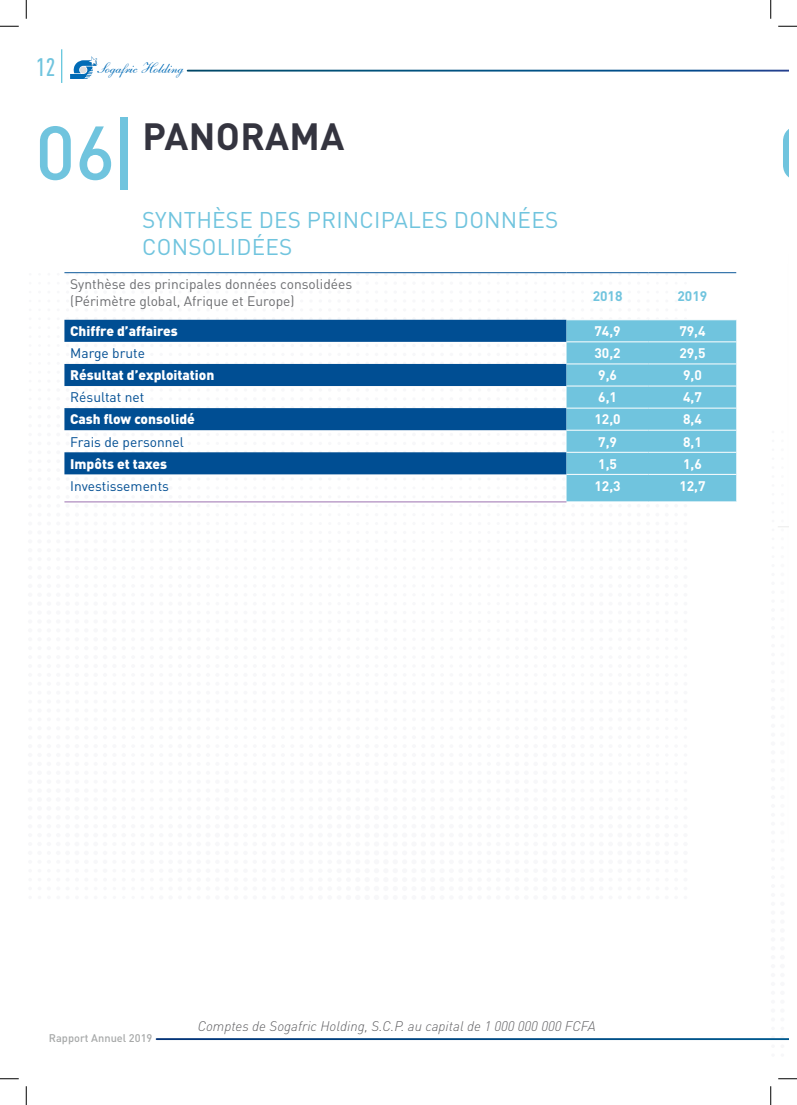
<style>
.page{position:relative;width:797px;height:1105px;background:#fff}
.page>*{position:absolute;margin:0;border:0;box-sizing:border-box;transform-origin:0 0}
.t1{font:500 75px "DINOT";color:#70c4de}
.t2{font:700 37.5px "DINOT";letter-spacing:.01em;color:#34343f}
.t3{font:500 condensed 25px "DINOT";color:#70c4de}
.t4{font:22.5px/27px "DINOT";letter-spacing:.01em;color:#70c4de}
.t5{font:15px "Shelley Andante BT";color:#006bb6}
.t6{font:13.75px "DINOT";color:#6c6d70}
.t7{font:900 13.75px "DINOT";color:#fff}
.t8{font:italic 300 13.75px "DINOT";color:#5f5f62}
.t9{font:700 13.75px "DINOT";color:#fff}
.t10{font:13.75px "DINOT";color:#004e93}
.t11{font:700 13.75px "DINOT";color:#70c4de}
.t12{font:500 11px "DINOT";color:#a7a9a9}
</style>
<div class="page">
<svg style="left:70px;top:56px;width:28px;height:23px"></svg>
<hr style="left:61px;top:49px;width:1px;height:34px;background:#5ec4dc">
<svg style="left:178px;top:273px;width:13px;height:1px"></svg>
<svg style="left:412px;top:273px;width:13px;height:1px"></svg>
<svg style="left:75px;top:319px;width:13px;height:1px"></svg>
<svg style="left:103px;top:273px;width:13px;height:47px"></svg>
<svg style="left:178px;top:319px;width:13px;height:1px"></svg>
<svg style="left:309px;top:319px;width:13px;height:1px"></svg>
<svg style="left:440px;top:319px;width:13px;height:1px"></svg>
<svg style="left:122px;top:273px;width:13px;height:47px"></svg>
<svg style="left:150px;top:273px;width:13px;height:47px"></svg>
<svg style="left:281px;top:474px;width:13px;height:1px"></svg>
<svg style="left:309px;top:474px;width:13px;height:1px"></svg>
<svg style="left:150px;top:474px;width:13px;height:28px"></svg>
<svg style="left:543px;top:474px;width:13px;height:28px"></svg>
<svg style="left:126px;top:474px;width:18px;height:28px"></svg>
<svg style="left:178px;top:474px;width:13px;height:28px"></svg>
<div style="left:120px;top:117px;width:8px;height:72px;background:#70c4de"></div>
<svg style="left:64px;top:320px;width:498px;height:154px;fill:#004e93"></svg>
<svg style="left:562px;top:319px;width:174px;height:183px;background:#73c4de"></svg>
<hr style="left:64px;top:502px;width:502px;height:1px;background:#9b70af">
<hr style="left:566px;top:320px;width:82px;height:1px;background:#fff">
<hr style="left:648px;top:320px;width:88px;height:1px;background:#fff">
<hr style="left:566px;top:342px;width:82px;height:1px;background:#fff">
<hr style="left:648px;top:342px;width:88px;height:1px;background:#fff">
<hr style="left:566px;top:364px;width:82px;height:1px;background:#fff">
<hr style="left:648px;top:364px;width:88px;height:1px;background:#fff">
<hr style="left:566px;top:386px;width:82px;height:1px;background:#fff">
<hr style="left:648px;top:386px;width:88px;height:1px;background:#fff">
<hr style="left:566px;top:408px;width:82px;height:1px;background:#fff">
<hr style="left:648px;top:408px;width:88px;height:1px;background:#fff">
<hr style="left:566px;top:430px;width:82px;height:1px;background:#fff">
<hr style="left:648px;top:430px;width:88px;height:1px;background:#fff">
<hr style="left:566px;top:452px;width:82px;height:1px;background:#fff">
<hr style="left:648px;top:452px;width:88px;height:1px;background:#fff">
<hr style="left:566px;top:474px;width:82px;height:1px;background:#fff">
<hr style="left:648px;top:474px;width:88px;height:1px;background:#fff">
<hr style="left:64px;top:272px;width:502px;height:1px;background:#0b589a">
<hr style="left:566px;top:272px;width:82px;height:1px;background:#0b589a">
<hr style="left:648px;top:272px;width:88px;height:1px;background:#0b589a">
<svg style="left:0;top:25px;width:19px;height:2px"></svg>
<svg style="left:778px;top:25px;width:19px;height:2px"></svg>
<svg style="left:0;top:1078px;width:19px;height:1px"></svg>
<svg style="left:778px;top:1078px;width:19px;height:1px"></svg>
<svg style="left:25px;top:0;width:2px;height:19px"></svg>
<svg style="left:25px;top:1086px;width:2px;height:19px"></svg>
<svg style="left:770px;top:0;width:1px;height:19px"></svg>
<svg style="left:770px;top:1086px;width:1px;height:19px"></svg>
<h3 class="t3" style="left:36px;top:52px;width:21px">12</h3>
<p class="t5" style="left:97px;top:59px;width:88px">Sogafric Holding</p>
<h1 class="t1" style="left:35px;top:102px;width:81px">06</h1>
<h2 class="t2" style="left:142px;top:111px;width:203px">PANORAMA</h2>
<h3 class="t4" style="left:142px;top:205px;width:417px">SYNTHÈSE DES PRINCIPALES DONNÉES<br>CONSOLIDÉES</h3>
<p class="t6" style="left:70px;top:275px;width:283px">Synthèse des principales données consolidées</p>
<p class="t6" style="left:70px;top:291px;width:226px">(Périmètre global, Afrique et Europe)</p>
<p class="t11" style="left:592px;top:287px;width:31px">2018</p>
<p class="t11" style="left:677px;top:287px;width:31px">2019</p>
<p class="t7" style="left:70px;top:322px;width:109px">Chiffre d’affaires</p>
<p class="t9" style="left:594px;top:322px;width:28px">74,9</p>
<p class="t9" style="left:679px;top:322px;width:28px">79,4</p>
<p class="t10" style="left:70px;top:344px;width:76px">Marge brute</p>
<p class="t9" style="left:594px;top:344px;width:28px">30,2</p>
<p class="t9" style="left:679px;top:344px;width:28px">29,5</p>
<p class="t7" style="left:70px;top:366px;width:146px">Résultat d’exploitation</p>
<p class="t9" style="left:598px;top:366px;width:20px">9,6</p>
<p class="t9" style="left:683px;top:366px;width:20px">9,0</p>
<p class="t10" style="left:70px;top:388px;width:76px">Résultat net</p>
<p class="t9" style="left:598px;top:388px;width:20px">6,1</p>
<p class="t9" style="left:683px;top:388px;width:20px">4,7</p>
<p class="t7" style="left:70px;top:410px;width:126px">Cash flow consolidé</p>
<p class="t9" style="left:594px;top:410px;width:28px">12,0</p>
<p class="t9" style="left:683px;top:410px;width:20px">8,4</p>
<p class="t10" style="left:70px;top:432px;width:115px">Frais de personnel</p>
<p class="t9" style="left:598px;top:432px;width:20px">7,9</p>
<p class="t9" style="left:683px;top:432px;width:20px">8,1</p>
<p class="t7" style="left:70px;top:454px;width:98px">Impôts et taxes</p>
<p class="t9" style="left:598px;top:454px;width:20px">1,5</p>
<p class="t9" style="left:683px;top:454px;width:20px">1,6</p>
<p class="t10" style="left:70px;top:476px;width:100px">Investissements</p>
<p class="t9" style="left:594px;top:476px;width:28px">12,3</p>
<p class="t9" style="left:679px;top:476px;width:28px">12,7</p>
<p class="t12" style="left:49px;top:1031px;width:105px">Rapport Annuel 2019</p>
<p class="t8" style="left:198px;top:1017px;width:399px">Comptes de Sogafric Holding, S.C.P. au capital de 1 000 000 000 FCFA</p>
</div>
